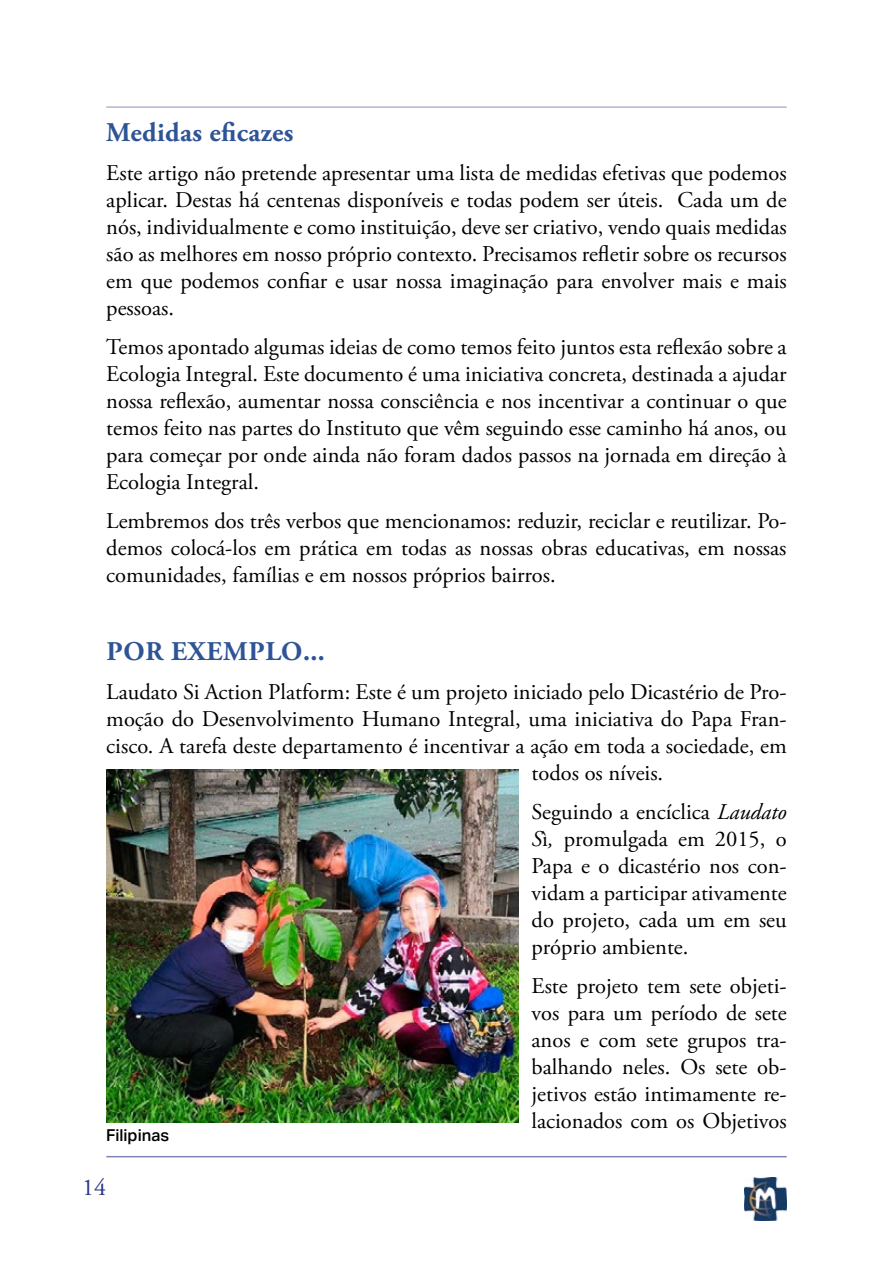
<style>
.page{position:relative;width:893px;height:1263px;background:#fff}
.page>*{position:absolute;margin:0;border:0;box-sizing:border-box;transform-origin:0 0}
.t1{font:700 27px "Adobe Garamond Pro";letter-spacing:.015em;color:#2f5496}
.t2{font:24px "Adobe Garamond Pro";color:#283583}
.t3{font:22.5px/27px "Adobe Garamond Pro";color:#000;text-align:justify}
.t4{font:500 16.5px "Aktiv Grotesk";color:#000}
.s1{font-style:italic}
</style>
<div class="page">
<hr style="left:106px;top:1156px;width:681px;height:1px;background:#283583">
<hr style="left:106px;top:107px;width:681px;height:1px;background:#283583">
<img style="left:744px;top:1178px;width:43px;height:42px">
<img style="left:106px;top:770px;width:413px;height:353px">
<p class="t1" style="left:106px;top:116px;width:189px">Medidas eficazes</p>
<p class="t3" style="left:106px;top:160px;width:682px">Este artigo não pretende apresentar uma lista de medidas efetivas que podemos aplicar. Destas há centenas disponíveis e todas podem ser úteis. Cada um de nós, individualmente e como instituição, deve ser criativo, vendo quais medidas são as melhores em nosso próprio contexto. Precisamos refletir sobre os recursos em que podemos confiar e usar nossa imaginação para envolver mais e mais pessoas.</p>
<p class="t3" style="left:106px;top:334px;width:682px">Temos apontado algumas ideias de como temos feito juntos esta reflexão sobre a Ecologia Integral. Este documento é uma iniciativa concreta, destinada a ajudar nossa reflexão, aumentar nossa consciência e nos incentivar a continuar o que temos feito nas partes do Instituto que vêm seguindo esse caminho há anos, ou para começar por onde ainda não foram dados passos na jornada em direção à Ecologia Integral.</p>
<p class="t3" style="left:106px;top:508px;width:682px">Lembremos dos três verbos que mencionamos: reduzir, reciclar e reutilizar. Po&shy;demos colocá-los em prática em todas as nossas obras educativas, em nossas comunidades, famílias e em nossos próprios bairros.</p>
<p class="t1" style="left:106px;top:635px;width:220px">POR EXEMPLO...</p>
<p class="t3" style="left:106px;top:679px;width:682px">Laudato Si Action Platform: Este é um projeto iniciado pelo Dicastério de Pro-</p>
<p class="t3" style="left:106px;top:706px;width:682px">moção do Desenvolvimento Humano Integral, uma iniciativa do Papa Fran-</p>
<p class="t3" style="left:106px;top:733px;width:682px">cisco. A tarefa deste departamento é incentivar a ação em toda a sociedade, em</p>
<p class="t3" style="left:532px;top:760px;width:133px">todos os níveis.</p>
<p class="t3" style="left:532px;top:799px;width:257px">Seguindo a encíclica <span class="s1">Laudato S</span>ì<span class="s1">,</span> promulgada em 2015, o Papa e o dicastério nos con&shy;vidam a participar ativamente do projeto, cada um em seu próprio ambiente.</p>
<p class="t3" style="left:532px;top:973px;width:257px">Este projeto tem sete objeti&shy;vos para um período de sete anos e com sete grupos tra&shy;balhando neles. Os sete ob&shy;jetivos estão intimamente re&shy;lacionados com os Objetivos</p>
<p class="t4" style="left:106px;top:1125px;width:64px">Filipinas</p>
<p class="t2" style="left:82px;top:1173px;width:26px">14</p>
</div>
